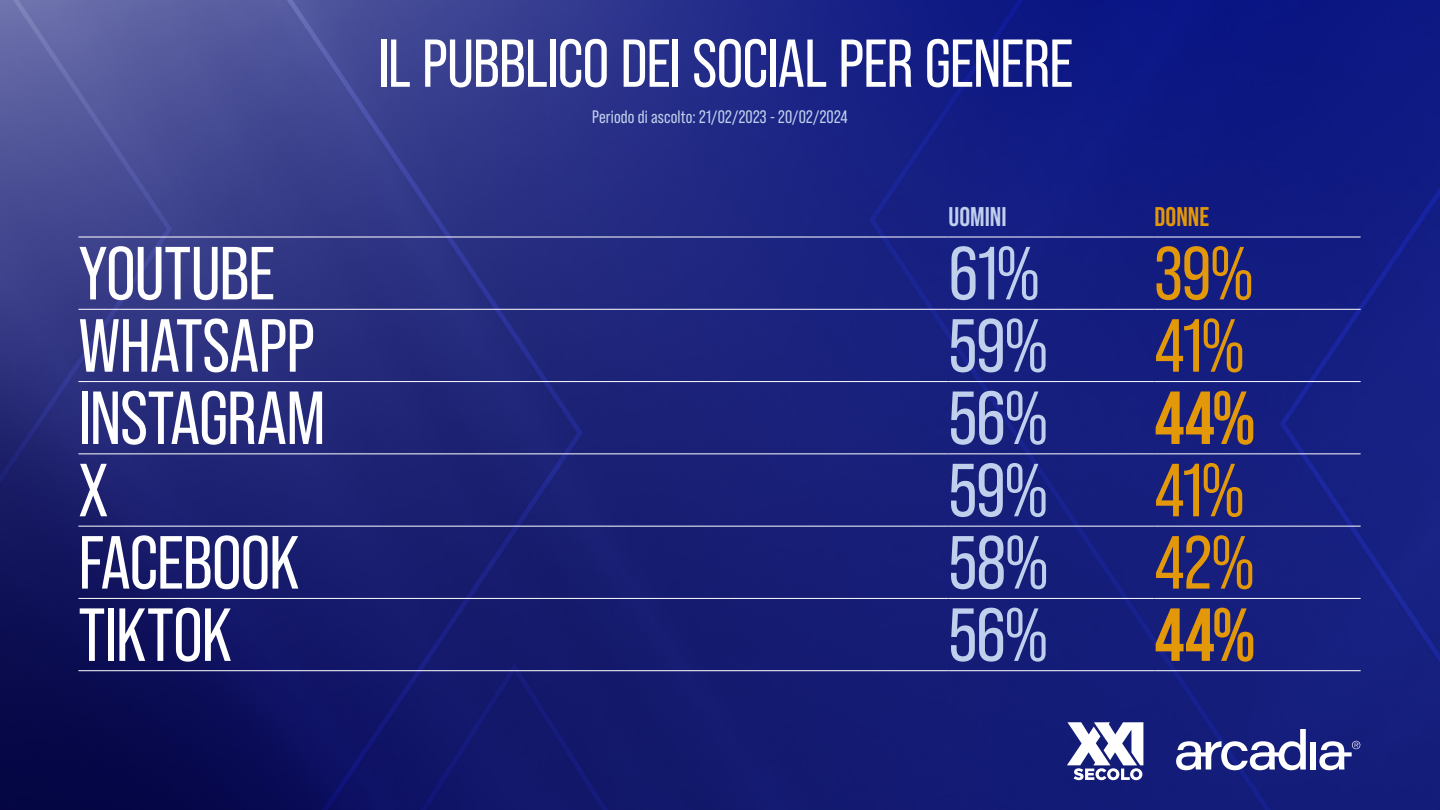
<style>
.page{position:relative;width:1440px;height:810px;background:#fff}
.page>*{position:absolute;margin:0;border:0;box-sizing:border-box;transform-origin:0 0}
.t1{font:75px "Bebas Neue Pro";letter-spacing:-.015em;color:#fff}
.t2{font:75px "Bebas Neue Pro";letter-spacing:-.01em;color:#bfcfec}
.t3{font:75px "Bebas Neue Pro";letter-spacing:-.02em;color:#e3980a}
.t4{font:700 75px "Bebas Neue Pro";color:#e3980a}
.t5{font:67.5px "Bebas Neue Pro";letter-spacing:-.015em;color:#fff}
.t6{font:700 27px "Bebas Neue Pro";color:#bfcfec}
.t7{font:700 27px "Bebas Neue Pro";color:#e3980a}
.t8{font:18px "Bebas Neue Pro";letter-spacing:.01em;color:#bfcfec}
</style>
<div class="page">
<img style="left:0;top:0;width:1440px;height:810px">
<hr style="left:78px;top:237px;width:871px;height:1px;background:#fff">
<hr style="left:949px;top:237px;width:206px;height:1px;background:#fff">
<hr style="left:1155px;top:237px;width:206px;height:1px;background:#fff">
<hr style="left:78px;top:309px;width:871px;height:1px;background:#fff">
<hr style="left:949px;top:309px;width:206px;height:1px;background:#fff">
<hr style="left:1155px;top:309px;width:206px;height:1px;background:#fff">
<hr style="left:78px;top:381px;width:871px;height:1px;background:#fff">
<hr style="left:949px;top:381px;width:206px;height:1px;background:#fff">
<hr style="left:1155px;top:381px;width:206px;height:1px;background:#fff">
<hr style="left:78px;top:453px;width:871px;height:1px;background:#fff">
<hr style="left:949px;top:453px;width:206px;height:1px;background:#fff">
<hr style="left:1155px;top:453px;width:206px;height:1px;background:#fff">
<hr style="left:78px;top:526px;width:871px;height:1px;background:#fff">
<hr style="left:949px;top:526px;width:206px;height:1px;background:#fff">
<hr style="left:1155px;top:526px;width:206px;height:1px;background:#fff">
<hr style="left:78px;top:598px;width:871px;height:1px;background:#fff">
<hr style="left:949px;top:598px;width:206px;height:1px;background:#fff">
<hr style="left:1155px;top:598px;width:206px;height:1px;background:#fff">
<hr style="left:78px;top:670px;width:871px;height:1px;background:#fff">
<hr style="left:949px;top:670px;width:206px;height:1px;background:#fff">
<hr style="left:1155px;top:670px;width:206px;height:1px;background:#fff">
<div style="left:1216px;top:82px;width:103px;height:33px;background:#0c1781"></div>
<hr style="left:1323px;top:93px;width:4px;height:22px;background:#0d1882">
<svg style="left:1330px;top:92px;width:32px;height:23px"></svg>
<svg style="left:1067px;top:722px;width:76px;height:58px"></svg>
<svg style="left:1176px;top:729px;width:130px;height:41px"></svg>
<div style="left:1311px;top:742px;width:5px;height:28px;background:#fff"></div>
<svg style="left:1319px;top:741px;width:41px;height:29px"></svg>
<p class="t5" style="left:378px;top:25px;width:697px">IL PUBBLICO DEI SOCIAL PER GENERE</p>
<p class="t8" style="left:592px;top:107px;width:257px">Periodo di ascolto: 21/02/2023 - 20/02/2024</p>
<p class="t6" style="left:949px;top:201px;width:59px">UOMINI</p>
<p class="t7" style="left:1155px;top:201px;width:56px">DONNE</p>
<p class="t1" style="left:78px;top:231px;width:198px">YOUTUBE</p>
<p class="t2" style="left:949px;top:231px;width:92px">61%</p>
<p class="t3" style="left:1155px;top:231px;width:100px">39%</p>
<p class="t1" style="left:78px;top:303px;width:238px">WHATSAPP</p>
<p class="t2" style="left:949px;top:303px;width:101px">59%</p>
<p class="t3" style="left:1155px;top:303px;width:91px">41%</p>
<p class="t1" style="left:78px;top:376px;width:249px">INSTAGRAM</p>
<p class="t2" style="left:949px;top:376px;width:101px">56%</p>
<p class="t4" style="left:1155px;top:375px;width:102px">44%</p>
<p class="t1" style="left:78px;top:448px;width:32px">X</p>
<p class="t2" style="left:949px;top:448px;width:101px">59%</p>
<p class="t3" style="left:1155px;top:448px;width:91px">41%</p>
<p class="t1" style="left:78px;top:520px;width:223px">FACEBOOK</p>
<p class="t2" style="left:949px;top:520px;width:101px">58%</p>
<p class="t3" style="left:1155px;top:520px;width:101px">42%</p>
<p class="t1" style="left:78px;top:593px;width:155px">TIKTOK</p>
<p class="t2" style="left:949px;top:593px;width:101px">56%</p>
<p class="t4" style="left:1155px;top:592px;width:102px">44%</p>
</div>
